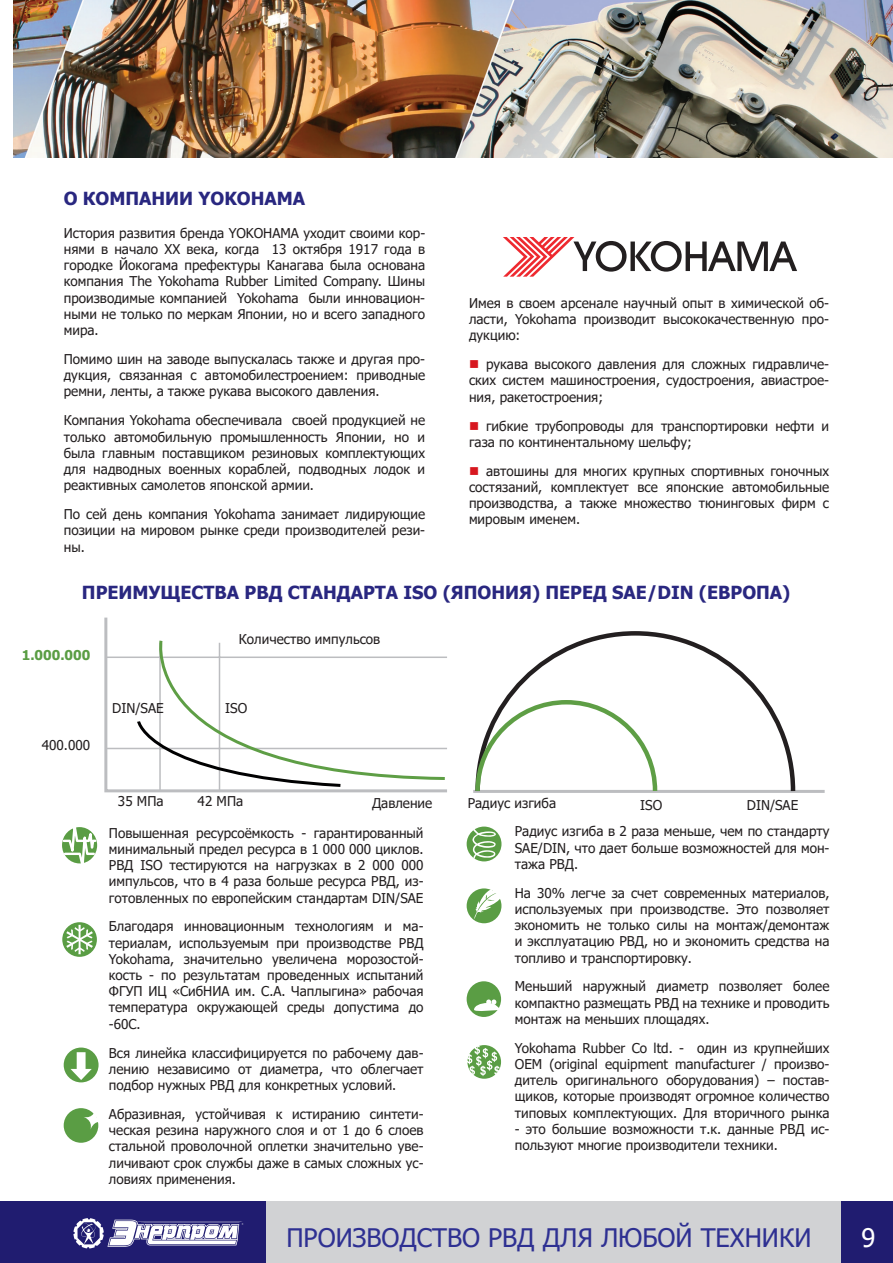
<style>
.page{position:relative;width:893px;height:1263px;background:#fff}
.page>*{position:absolute;margin:0;border:0;box-sizing:border-box;transform-origin:0 0}
.t1{font:25.5px "Tahoma";color:#2e3092}
.t2{font:25.5px "Tahoma";color:#fff}
.t3{font:700 18px "Tahoma";color:#292780}
.Text{font:13.5px/16.2px "Tahoma";color:#231f20;text-align:justify}
.Text_Комментарий_cop{font:13.5px "Tahoma";color:#231f20}
.Text_Комментарий_cop-2{font:700 13.5px "Tahoma";color:#5a9d44}
</style>
<div class="page">
<svg style="left:503px;top:237px;width:294px;height:40px"></svg>
<svg style="left:62px;top:827px;width:36px;height:37px"></svg>
<svg style="left:104px;top:617px;width:343px;height:176px"></svg>
<hr style="left:159px;top:643px;width:2px;height:148px;background:#bcbdc0">
<hr style="left:219px;top:643px;width:1px;height:148px;background:#bcbdc0">
<hr style="left:106px;top:656px;width:341px;height:2px;background:#bcbdc0">
<hr style="left:106px;top:748px;width:341px;height:1px;background:#bcbdc0">
<svg style="left:136px;top:638px;width:311px;height:151px"></svg>
<div style="left:467px;top:981px;width:34px;height:36px;background:#5a9d44;border-radius:50%"></div>
<svg style="left:474px;top:999px;width:27px;height:13px"></svg>
<div style="left:467px;top:826px;width:34px;height:35px;background:#5a9d44;border-radius:50%"></div>
<svg style="left:470px;top:826px;width:26px;height:33px"></svg>
<div style="left:64px;top:1047px;width:35px;height:35px;background:#5a9d44;border-radius:50%"></div>
<svg style="left:70px;top:1052px;width:22px;height:28px"></svg>
<div style="left:467px;top:888px;width:34px;height:35px;background:#5a9d44;border-radius:50%"></div>
<svg style="left:474px;top:888px;width:28px;height:31px"></svg>
<svg style="left:467px;top:1045px;width:34px;height:34px"></svg>
<svg style="left:467px;top:1045px;width:33px;height:31px"></svg>
<hr style="left:473px;top:790px;width:352px;height:3px;background:#bcbdc0">
<svg style="left:505px;top:631px;width:291px;height:161px"></svg>
<svg style="left:473px;top:698px;width:186px;height:95px"></svg>
<svg style="left:62px;top:922px;width:35px;height:35px"></svg>
<svg style="left:66px;top:925px;width:27px;height:29px"></svg>
<div style="left:64px;top:1108px;width:34px;height:34px;background:#5a9d44;border-radius:50%"></div>
<svg style="left:83px;top:1109px;width:20px;height:21px"></svg>
<div style="left:841px;top:1201px;width:52px;height:62px;background:#201c70"></div>
<div style="left:266px;top:1201px;width:575px;height:62px;background:#d1d2d4"></div>
<div style="left:0;top:1201px;width:266px;height:62px;background:#201c70"></div>
<svg style="left:73px;top:1218px;width:170px;height:30px"></svg>
<img style="left:13px;top:0;width:880px;height:157px">
<h1 class="t3" style="left:64px;top:186px;width:243px">О КОМПАНИИ YOKOHAMA</h1>
<p class="Text" style="left:64px;top:226px;width:363px">История развития бренда YOKOHAMA уходит своими кор&shy;нями в начало XX века, когда 13 октября 1917 года в городке Йокогама префектуры Канагава была основана компания The Yokohama Rubber Limited Company. Шины производимые компанией Yokohama были инновацион&shy;ными не только по меркам Японии, но и всего западного мира.</p>
<p class="Text" style="left:64px;top:352px;width:363px">Помимо шин на заводе выпускалась также и другая про&shy;дукция, связанная с автомобилестроением: приводные ремни, ленты, а также рукава высокого давления.</p>
<p class="Text" style="left:64px;top:413px;width:363px">Компания Yokohama обеспечивала своей продукцией не только автомобильную промышленность Японии, но и была главным поставщиком резиновых комплектующих для надводных военных кораблей, подводных лодок и реактивных самолетов японской армии.</p>
<p class="Text" style="left:64px;top:507px;width:363px">По сей день компания Yokohama занимает лидирующие позиции на мировом рынке среди производителей рези&shy;ны.</p>
<p class="Text" style="left:469px;top:296px;width:362px">Имея в своем арсенале научный опыт в химической об&shy;ласти, Yokohama производит высококачественную про&shy;дукцию:</p>
<p class="Text" style="left:469px;top:357px;width:362px;text-indent:17px">рукава высокого давления для сложных гидравличе&shy;ских систем машиностроения, судостроения, авиастрое&shy;ния, ракетостроения;</p>
<p class="Text" style="left:469px;top:418px;width:362px;text-indent:17px">гибкие трубопроводы для транспортировки нефти и газа по континентальному шельфу;</p>
<p class="Text" style="left:469px;top:463px;width:362px;text-indent:17px">автошины для многих крупных спортивных гоночных состязаний, комплектует все японские автомобильные производства, а также множество тюнинговых фирм с мировым именем.</p>
<h1 class="t3" style="left:82px;top:580px;width:710px">ПРЕИМУЩЕСТВА РВД СТАНДАРТА ISO (ЯПОНИЯ) ПЕРЕД SAE/DIN (ЕВРОПА)</h1>
<p class="Text_Комментарий_cop-2" style="left:22px;top:646px;width:70px">1.000.000</p>
<p class="Text_Комментарий_cop" style="left:42px;top:736px;width:50px">400.000</p>
<p class="Text_Комментарий_cop" style="left:239px;top:630px;width:143px">Количество импульсов</p>
<p class="Text_Комментарий_cop" style="left:112px;top:699px;width:53px">DIN/SAE</p>
<p class="Text_Комментарий_cop" style="left:225px;top:699px;width:24px">ISO</p>
<p class="Text" style="left:118px;top:794px;width:47px">35 МПа</p>
<p class="Text" style="left:198px;top:794px;width:47px">42 МПа</p>
<p class="Text" style="left:372px;top:795px;width:62px">Давление</p>
<p class="Text" style="left:109px;top:825px;width:316px">Повышенная ресурсоёмкость - гарантированный минимальный предел ресурса в 1 000 000 циклов.<br>РВД ISO тестируются на нагрузках в 2 000 000 импульсов, что в 4 раза больше ресурса РВД, из&shy;готовленных по европейским стандартам DIN/SAE</p>
<p class="Text" style="left:109px;top:919px;width:316px">Благодаря инновационным технологиям и ма&shy;териалам, используемым при производстве РВД Yokohama, значительно увеличена морозостой&shy;кость - по результатам проведенных испытаний ФГУП ИЦ «СибНИА им. С.А. Чаплыгина» рабочая температура окружающей среды допустима до -60С.</p>
<p class="Text" style="left:109px;top:1045px;width:316px">Вся линейка классифицируется по рабочему дав&shy;лению независимо от диаметра, что облегчает подбор нужных РВД для конкретных условий.</p>
<p class="Text" style="left:109px;top:1107px;width:316px">Абразивная, устойчивая к истиранию синтети&shy;ческая резина наружного слоя и от 1 до 6 слоев стальной проволочной оплетки значительно уве&shy;личивают срок службы даже в самых сложных ус&shy;ловиях применения.</p>
<p class="Text_Комментарий_cop" style="left:468px;top:794px;width:90px">Радиус изгиба</p>
<p class="Text_Комментарий_cop" style="left:640px;top:795px;width:24px">ISO</p>
<p class="Text_Комментарий_cop" style="left:747px;top:795px;width:53px">DIN/SAE</p>
<p class="Text" style="left:515px;top:824px;width:316px">Радиус изгиба в 2 раза меньше, чем по стандарту SAE/DIN, что дает больше возможностей для мон&shy;тажа РВД.</p>
<p class="Text" style="left:515px;top:885px;width:316px">На 30% легче за счет современных материалов, используемых при производстве. Это позволяет экономить не только силы на монтаж/демонтаж и эксплуатацию РВД, но и экономить средства на топливо и транспортировку.</p>
<p class="Text" style="left:515px;top:979px;width:316px">Меньший наружный диаметр позволяет более компактно размещать РВД на технике и проводить монтаж на меньших площадях.</p>
<p class="Text" style="left:515px;top:1040px;width:316px">Yokohama Rubber Co ltd. - один из крупнейших OEM (original equipment manufacturer / произво&shy;дитель оригинального оборудования) – постав&shy;щиков, которые производят огромное количество типовых комплектующих. Для вторичного рынка</p>
<p class="Text" style="left:515px;top:1121px;width:316px">- это большие возможности т.к. данные РВД ис&shy;пользуют многие производители техники.</p>
<h1 class="t1" style="left:286px;top:1220px;width:527px">ПРОИЗВОДСТВО РВД ДЛЯ ЛЮБОЙ ТЕХНИКИ</h1>
<h1 class="t2" style="left:861px;top:1220px;width:15px">9</h1>
</div>
